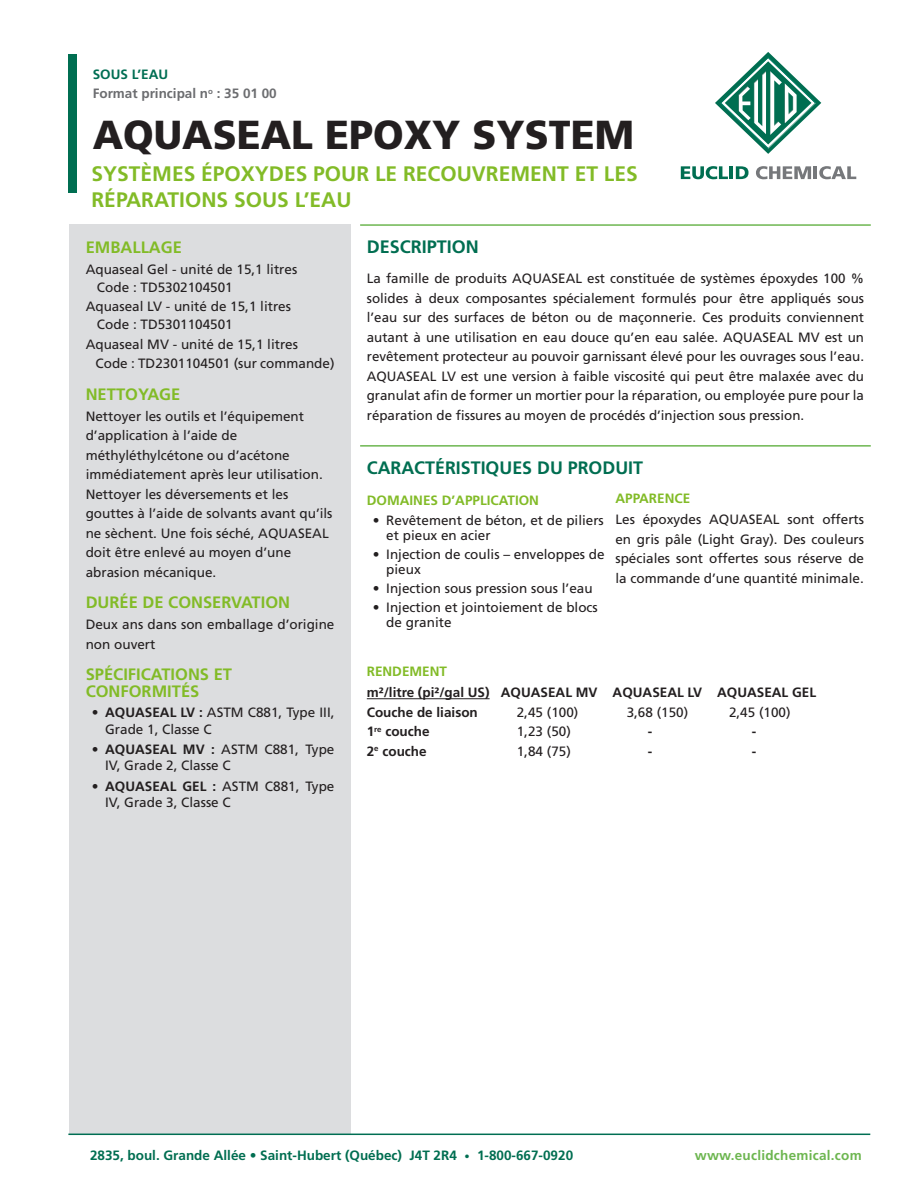
<style>
.page{position:relative;width:918px;height:1188px;background:#fff}
.page>*{position:absolute;margin:0;border:0;box-sizing:border-box;transform-origin:0 0}
.Title_-_Product_Name{font:900 40.5px "Frutiger LT Std";color:#231f20}
.Title_-_Product_Desc{font:700 21px/25.2px "Frutiger LT Std";color:#82bb27}
.Dark_Green_Subheadin{font:700 18px "Frutiger LT Std";color:#006e51}
.Light_Green_-_Side_B{font:700 16.5px/16.5px "Frutiger LT Std";color:#82bb27}
.Body_Copy{font:13.5px/19.5px "Frutiger LT Std";color:#231f20}
.Body_Copy-2{font:700 13.5px "Frutiger LT Std";color:#231f20}
.t1{font:700 13.5px "Frutiger LT Std";color:#006e51}
.Light_Green_Subheadi{font:700 13.5px "Frutiger LT Std";color:#82bb27}
.Body_Copy-3{font:700 13.5px "Frutiger LT Std";color:#6c6d70}
.t2{font:700 13.5px "Frutiger LT Std";letter-spacing:.02em;color:#6db650}
.Product_Type__Top{font:700 13.5px "Frutiger LT Std";color:#006e53}
.s1{font-weight:700}
.s2{font-size:10.5px}
</style>
<div class="page">
<hr style="left:360px;top:224px;width:511px;height:2px;background:#6db650">
<hr style="left:360px;top:445px;width:511px;height:2px;background:#6db650">
<hr style="left:367px;top:698px;width:123px;height:1px;background:#231f20">
<div style="left:69px;top:224px;width:282px;height:910px;background:#dcdddf"></div>
<svg style="left:715px;top:52px;width:106px;height:102px"></svg>
<svg style="left:681px;top:166px;width:68px;height:13px"></svg>
<svg style="left:756px;top:166px;width:100px;height:13px"></svg>
<div style="left:68px;top:54px;width:8px;height:139px;background:#006e51"></div>
<hr style="left:68px;top:1134px;width:802px;height:1px;background:#006e53">
<p class="Product_Type__Top" style="left:93px;top:66px;width:77px">SOUS L’EAU</p>
<p class="Body_Copy-3" style="left:93px;top:85px;width:186px">Format principal n<sup>o</sup> : 35 01 00</p>
<p class="Title_-_Product_Name" style="left:93px;top:110px;width:543px">AQUASEAL EPOXY SYSTEM</p>
<p class="Title_-_Product_Desc" style="left:92px;top:162px;width:548px">SYSTÈMES ÉPOXYDES POUR LE RECOUVREMENT ET LES<br>RÉPARATIONS SOUS L’EAU</p>
<p class="Light_Green_-_Side_B" style="left:86px;top:239px;width:98px">EMBALLAGE</p>
<p class="Body_Copy" style="left:86px;top:260px;width:213px">Aquaseal Gel - unité de 15,1 litres</p>
<p class="Body_Copy" style="left:97px;top:278px;width:137px">Code : TD5302104501</p>
<p class="Body_Copy" style="left:86px;top:297px;width:207px">Aquaseal LV - unité de 15,1 litres</p>
<p class="Body_Copy" style="left:97px;top:315px;width:137px">Code : TD5301104501</p>
<p class="Body_Copy" style="left:86px;top:335px;width:214px">Aquaseal MV - unité de 15,1 litres</p>
<p class="Body_Copy" style="left:96px;top:354px;width:240px">Code : TD2301104501 (sur commande)</p>
<p class="Light_Green_-_Side_B" style="left:86px;top:386px;width:96px">NETTOYAGE</p>
<p class="Body_Copy" style="left:86px;top:407px;width:248px">Nettoyer les outils et l’équipement d’application à l’aide de méthyléthylcétone ou d’acétone immédiatement après leur utilisation.<br>Nettoyer les déversements et les gouttes à l’aide de solvants avant qu’ils ne sèchent. Une fois séché, AQUASEAL doit être enlevé au moyen d’une abrasion mécanique.</p>
<p class="Light_Green_-_Side_B" style="left:86px;top:595px;width:206px">DURÉE DE CONSERVATION</p>
<p class="Body_Copy" style="left:86px;top:615px;width:250px">Deux ans dans son emballage d’origine non ouvert</p>
<p class="Light_Green_-_Side_B" style="left:86px;top:667px;width:148px">SPÉCIFICATIONS ET<br>CONFORMITÉS</p>
<p class="Body_Copy" style="left:105px;top:705px;width:231px;line-height:16.2px;text-indent:-14px"><span class="s1">• AQUASEAL LV :</span> ASTM C881, Type III,<br>Grade 1, Classe C</p>
<p class="Body_Copy" style="left:105px;top:741px;width:231px;line-height:16.2px;text-indent:-14px"><span class="s1">• AQUASEAL MV :</span> ASTM C881, Type<br>IV, Grade 2, Classe C</p>
<p class="Body_Copy" style="left:105px;top:778px;width:231px;line-height:16.2px;text-indent:-14px"><span class="s1">• AQUASEAL GEL :</span> ASTM C881, Type<br>IV, Grade 3, Classe C</p>
<p class="Dark_Green_Subheadin" style="left:367px;top:236px;width:114px">DESCRIPTION</p>
<p class="Body_Copy" style="left:367px;top:269px;width:499px;text-align:justify">La famille de produits AQUASEAL est constituée de systèmes époxydes 100 % solides à deux composantes spécialement formulés pour être appliqués sous l’eau sur des surfaces de béton ou de maçonnerie. Ces produits conviennent autant à une utilisation en eau douce qu’en eau salée. AQUASEAL MV est un revêtement protecteur au pouvoir garnissant élevé pour les ouvrages sous l’eau.<br>AQUASEAL LV est une version à faible viscosité qui peut être malaxée avec du granulat afin de former un mortier pour la réparation, ou employée pure pour la réparation de fissures au moyen de procédés d’injection sous pression.</p>
<p class="Dark_Green_Subheadin" style="left:367px;top:457px;width:278px">CARACTÉRISTIQUES DU PRODUIT</p>
<p class="Light_Green_Subheadi" style="left:367px;top:493px;width:174px">DOMAINES D’APPLICATION</p>
<p class="Body_Copy" style="left:386px;top:513px;width:219px;line-height:15px;text-indent:-14px">• Revêtement de béton, et de piliers et pieux en acier</p>
<p class="Body_Copy" style="left:386px;top:547px;width:220px;line-height:15px;text-indent:-14px">• Injection de coulis – enveloppes de pieux</p>
<p class="Body_Copy" style="left:373px;top:579px;width:221px">• Injection sous pression sous l’eau</p>
<p class="Body_Copy" style="left:386px;top:600px;width:213px;line-height:15px;text-indent:-14px">• Injection et jointoiement de blocs de granite</p>
<p class="Light_Green_Subheadi" style="left:615px;top:491px;width:76px">APPARENCE</p>
<p class="Body_Copy" style="left:615px;top:510px;width:250px;text-align:justify">Les époxydes AQUASEAL sont offerts en gris pâle (Light Gray). Des couleurs spéciales sont offertes sous réserve de la commande d’une quantité minimale.</p>
<p class="Light_Green_Subheadi" style="left:367px;top:664px;width:82px">RENDEMENT</p>
<p class="Body_Copy-2" style="left:367px;top:685px;width:451px">m²/litre (pi²/gal US) AQUASEAL MV AQUASEAL LV AQUASEAL GEL</p>
<p class="Body_Copy-2" style="left:367px;top:704px;width:113px">Couche de liaison</p>
<p class="Body_Copy" style="left:517px;top:703px;width:63px">2,45 (100)</p>
<p class="Body_Copy" style="left:627px;top:703px;width:63px">3,68 (150)</p>
<p class="Body_Copy" style="left:729px;top:703px;width:63px">2,45 (100)</p>
<p class="Body_Copy-2" style="left:367px;top:724px;width:64px">1<sup>re</sup> couche</p>
<p class="Body_Copy" style="left:517px;top:722px;width:56px">1,23 (50)</p>
<p class="Body_Copy-2" style="left:648px;top:724px;width:6px">-</p>
<p class="Body_Copy-2" style="left:752px;top:724px;width:6px">-</p>
<p class="Body_Copy-2" style="left:367px;top:743px;width:61px">2<sup>e</sup> couche</p>
<p class="Body_Copy" style="left:517px;top:742px;width:56px">1,84 (75)</p>
<p class="Body_Copy-2" style="left:648px;top:743px;width:6px">-</p>
<p class="Body_Copy-2" style="left:752px;top:743px;width:6px">-</p>
<p class="t1" style="left:90px;top:1147px;width:485px">2835, boul. Grande Allée • Saint-Hubert (Québec) J4T 2R4 <span class="s2">•</span> 1-800-667-0920</p>
<p class="t2" style="left:695px;top:1147px;width:168px">www.euclidchemical.com</p>
</div>
